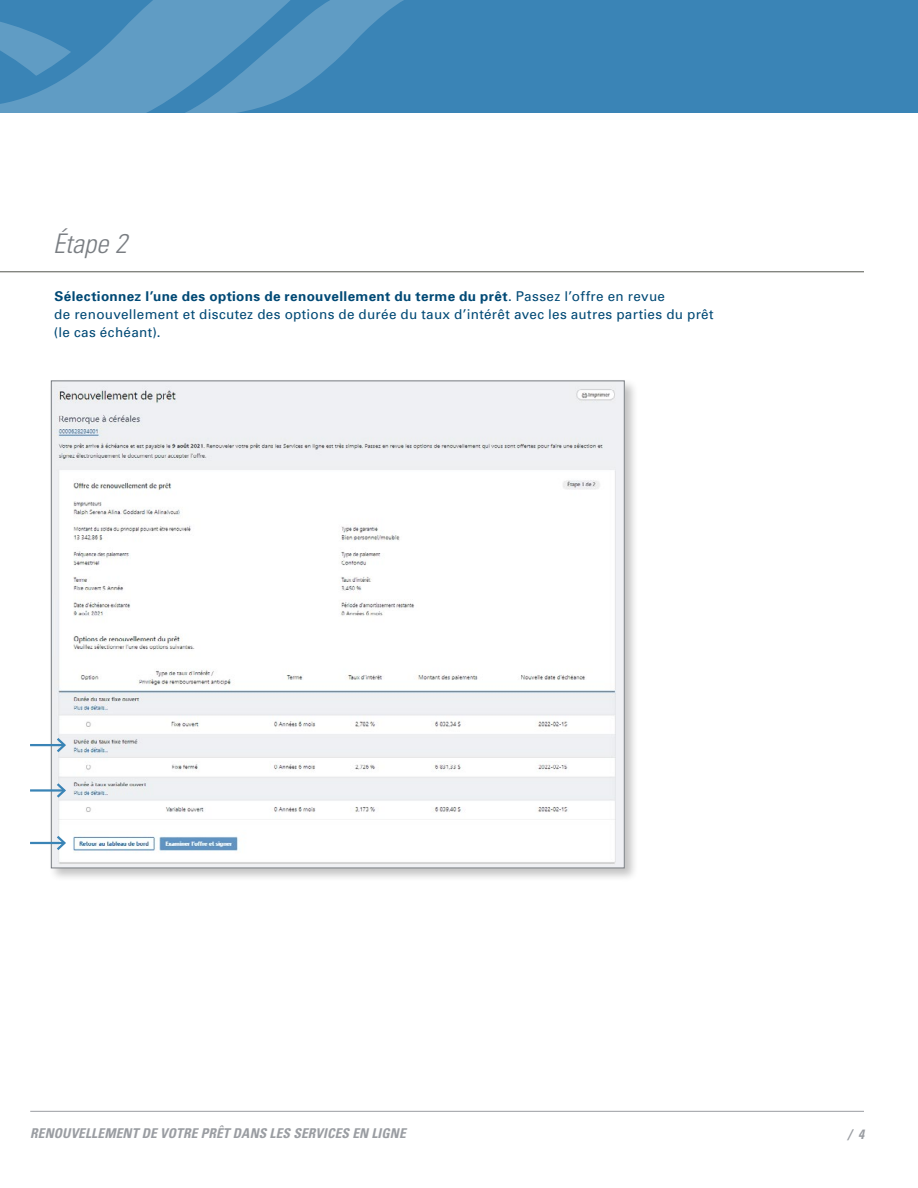
<style>
.page{position:relative;width:918px;height:1188px;background:#fff}
.page>*{position:absolute;margin:0;border:0;box-sizing:border-box;transform-origin:0 0}
.t1{font:italic 300 condensed 27px "Univers";color:#797d82}
.t2{font:13.5px/18px "Univers";letter-spacing:.025em;color:#004975}
.t3{font:italic 700 condensed 13.5px "Univers";letter-spacing:.01em;color:#9a9da2}
.s1{font-weight:700}
</style>
<div class="page">
<hr style="left:30px;top:1111px;width:834px;height:1px;background:#9a9da2">
<div style="left:0;top:0;width:918px;height:112px;background:#3a84b6"></div>
<svg style="left:0;top:0;width:433px;height:113px;fill:#609cc4"></svg>
<hr style="left:0;top:271px;width:864px;height:1px;background:#545750">
<div style="left:49px;top:378px;width:589px;height:504px;background:#000;opacity:.24"></div>
<img style="left:53px;top:383px;width:569px;height:483px">
<hr style="left:30px;top:744px;width:34px;height:2px;background:#3a84b6">
<svg style="left:54px;top:736px;width:14px;height:19px"></svg>
<hr style="left:30px;top:789px;width:34px;height:3px;background:#3a84b6">
<svg style="left:54px;top:781px;width:14px;height:19px"></svg>
<hr style="left:30px;top:842px;width:34px;height:2px;background:#3a84b6">
<svg style="left:54px;top:833px;width:14px;height:19px"></svg>
<h1 class="t1" style="left:53px;top:227px;width:76px">Étape 2</h1>
<p class="t2" style="left:54px;top:287px;width:661px"><span class="s1">Sélectionnez l’une des options de renouvellement du terme du prêt</span>. Passez l’offre en revue<br>de renouvellement et discutez des options de durée du taux d’intérêt avec les autres parties du prêt (le cas échéant).</p>
<p class="t3" style="left:30px;top:1125px;width:377px">RENOUVELLEMENT DE VOTRE PRÊT DANS LES SERVICES EN LIGNE</p>
<p class="t3" style="left:848px;top:1126px;width:18px">/ 4</p>
</div>
